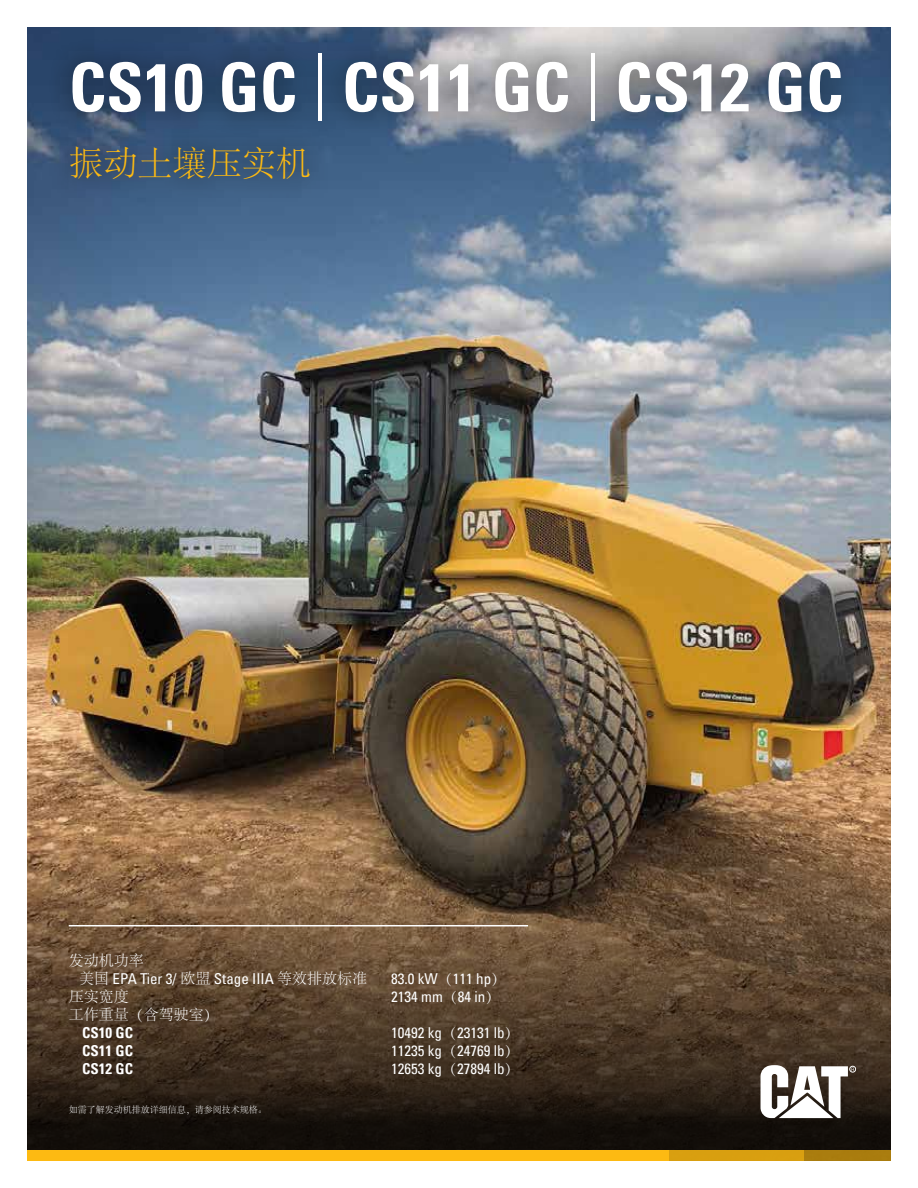
<style>
.page{position:relative;width:918px;height:1188px;background:#fff}
.page>*{position:absolute;margin:0;border:0;box-sizing:border-box;transform-origin:0 0}
.t1{font:700 condensed 67.5px "Univers LT Std";color:#fff}
.t2{font:300 34.5px "Adobe Song Std";color:#fdba12}
.t3{font:condensed 15px "Univers LT";color:#fff}
.t4{font:300 15px "Adobe Song Std";color:#fff}
.t5{font:700 condensed 15px "Univers LT";color:#fff}
.t6{font:300 9px "Adobe Song Std";color:#fff}
.s1{font-family:"Univers LT";font-weight:300}
.s2{font-family:"Adobe Song Std";font-weight:300;font-stretch:normal}
</style>
<div class="page">
<img style="left:27px;top:27px;width:864px;height:312px">
<img style="left:27px;top:339px;width:864px;height:812px">
<div style="left:27px;top:1151px;width:641px;height:10px;background:#fdba12"></div>
<div style="left:667px;top:1151px;width:137px;height:10px;background:#d99f10"></div>
<div style="left:804px;top:1151px;width:87px;height:10px;background:#aa7c0e"></div>
<div style="left:48px;top:31px;width:818px;height:112px;background:#000;opacity:.48"></div>
<div style="left:49px;top:125px;width:284px;height:77px;background:#000;opacity:.77"></div>
<svg style="left:761px;top:1065px;width:95px;height:53px"></svg>
<hr style="left:69px;top:925px;width:459px;height:1px;background:#fff">
<h1 class="t1" style="left:69px;top:46px;width:776px">CS10 GC <span class="s1">|</span> CS11 GC <span class="s1">|</span> CS12 GC</h1>
<h2 class="t2" style="left:69px;top:145px;width:243px">振动土壤压实机</h2>
<p class="t4" style="left:69px;top:952px;width:76px">发动机功率</p>
<p class="t3" style="left:79px;top:969px;width:289px"><span class="s2">美国</span> EPA Tier 3/ <span class="s2">欧盟</span> Stage IIIA <span class="s2">等效排放标准</span></p>
<p class="t3" style="left:391px;top:969px;width:116px">83.0 kW<span class="s2">（</span>111 hp<span class="s2">）</span></p>
<p class="t4" style="left:69px;top:988px;width:61px">压实宽度</p>
<p class="t3" style="left:391px;top:987px;width:111px">2134 mm<span class="s2">（</span>84 in<span class="s2">）</span></p>
<p class="t4" style="left:69px;top:1006px;width:151px">工作重量（含驾驶室）</p>
<p class="t5" style="left:82px;top:1023px;width:52px">CS10 GC</p>
<p class="t3" style="left:391px;top:1023px;width:130px">10492 kg<span class="s2">（</span>23131 lb<span class="s2">）</span></p>
<p class="t5" style="left:82px;top:1041px;width:52px">CS11 GC</p>
<p class="t3" style="left:391px;top:1041px;width:130px">11235 kg<span class="s2">（</span>24769 lb<span class="s2">）</span></p>
<p class="t5" style="left:82px;top:1059px;width:52px">CS12 GC</p>
<p class="t3" style="left:391px;top:1059px;width:130px">12653 kg<span class="s2">（</span>27894 lb<span class="s2">）</span></p>
<p class="t6" style="left:69px;top:1105px;width:199px">如需了解发动机排放详细信息，请参阅技术规格。</p>
</div>
